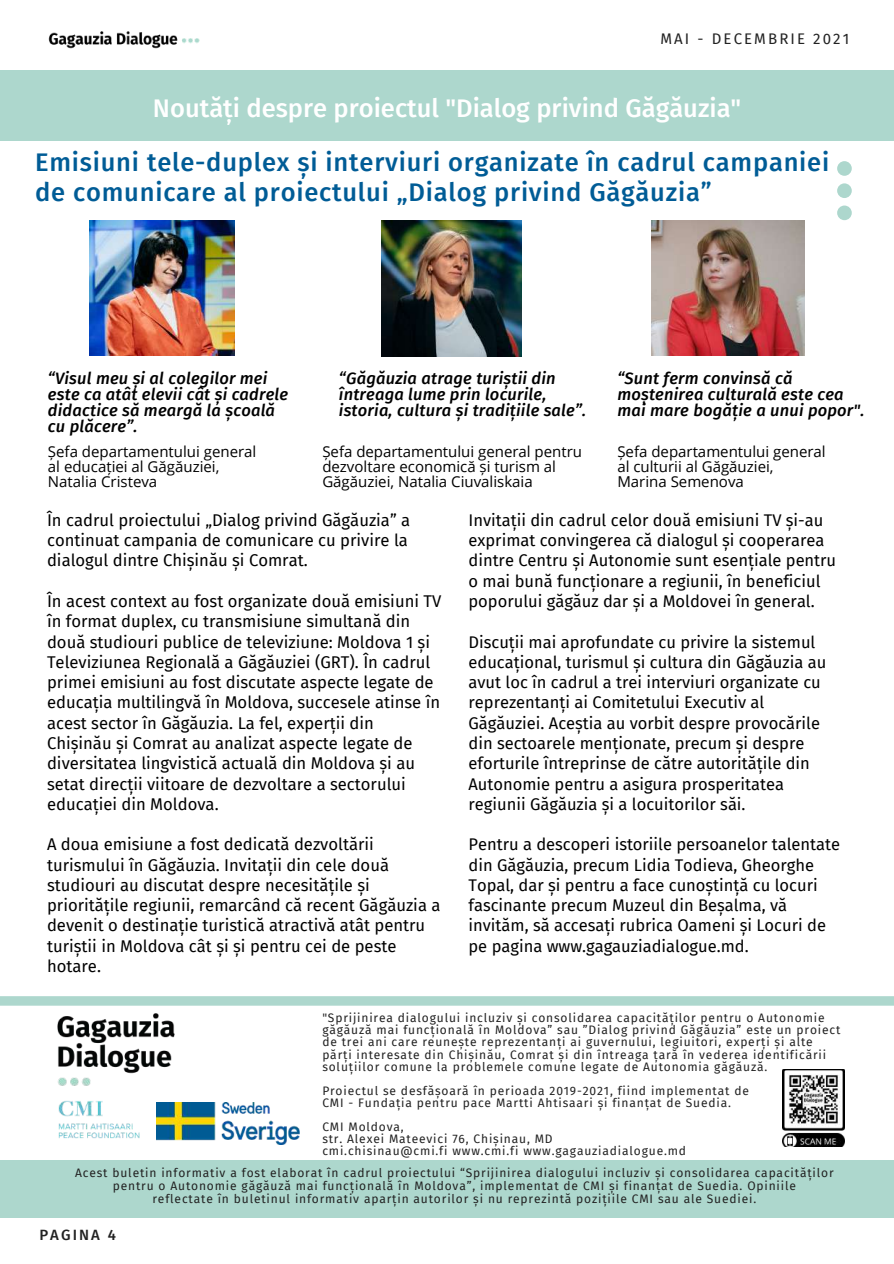
<style>
.page{position:relative;width:894px;height:1264px;background:#fff}
.page>*{position:absolute;margin:0;border:0;box-sizing:border-box;transform-origin:0 0}
.t1{font:500 25.5px/30.5px "Fira Sans";letter-spacing:.03em;color:#005c96}
.t2{font:500 25.5px "Fira Sans";color:#fff}
.t3{font:16.65px/20.2px "Fira Sans";color:#000}
.t4{font:16.5px/20.2px "Fira Sans";color:#000}
.t5{font:italic 500 16.5px/15.8px "Fira Sans";letter-spacing:.01em;color:#000}
.t6{font:15px/14.7px "Open Sans";color:#000}
.t7{font:15px "Fira Sans";letter-spacing:.14em;color:#222}
.t8{font:500 14.85px "Fira Sans";letter-spacing:.14em;color:#222}
.t9{font:12px/12px "Fira Sans";letter-spacing:.07em;color:#222}
</style>
<div class="page">
<img style="left:162px;top:1102px;width:137px;height:42px">
<div style="left:836px;top:183px;width:15px;height:15px;background:#add7cd;border-radius:50%"></div>
<div style="left:836px;top:161px;width:15px;height:15px;background:#add7cd;border-radius:50%"></div>
<div style="left:836px;top:205px;width:15px;height:15px;background:#add7cd;border-radius:50%"></div>
<div style="left:0;top:1159px;width:893px;height:58px;background:#add7cd"></div>
<img style="left:57px;top:1013px;width:118px;height:66px">
<svg style="left:0;top:996px;width:893px;height:9px"></svg>
<div style="left:0;top:70px;width:893px;height:71px;background:#add7cd"></div>
<img style="left:48px;top:31px;width:152px;height:18px">
<img style="left:58px;top:1079px;width:104px;height:62px">
<img style="left:89px;top:220px;width:146px;height:135px">
<img style="left:381px;top:220px;width:140px;height:136px">
<img style="left:782px;top:1069px;width:62px;height:77px">
<img style="left:651px;top:220px;width:153px;height:135px">
<p class="t7" style="left:660px;top:29px;width:190px">MAI - DECEMBRIE 2021</p>
<h1 class="t2" style="left:153px;top:93px;width:589px">Noutăți despre proiectul "Dialog privind Găgăuzia"</h1>
<h1 class="t1" style="left:35px;top:147px;width:795px">Emisiuni tele-duplex și interviuri organizate în cadrul campaniei de comunicare al proiectului „Dialog privind Găgăuzia”</h1>
<h3 class="t5" style="left:48px;top:371px;width:242px">“Visul meu și al colegilor mei este ca atât elevii cât și cadrele didactice să meargă la școală cu plăcere”.</h3>
<h3 class="t5" style="left:339px;top:371px;width:249px">“Găgăuzia atrage turiștii din întreaga lume prin locurile, istoria, cultura și tradițiile sale”.</h3>
<p class="t6" style="left:48px;top:444px;width:210px">Șefa departamentului general al educației al Găgăuziei,<br>Natalia Cristeva</p>
<p class="t6" style="left:322px;top:444px;width:261px">Șefa departamentului general pentru dezvoltare economică și turism al<br>Găgăuziei, Natalia Ciuvaliskaia</p>
<h3 class="t5" style="left:617px;top:371px;width:248px">“Sunt ferm convinsă că moștenirea culturală este cea mai mare bogăție a unui popor".</h3>
<p class="t6" style="left:617px;top:444px;width:210px">Șefa departamentului general al culturii al Găgăuziei,<br>Marina Semenova</p>
<h2 class="t3" style="left:47px;top:510px;width:364px">În cadrul proiectului „Dialog privind Găgăuzia” a continuat campania de comunicare cu privire la dialogul dintre Chișinău și Comrat.</h2>
<p class="t3" style="left:47px;top:591px;width:395px">În acest context au fost organizate două emisiuni TV în format duplex, cu transmisiune simultană din două studiouri publice de televiziune: Moldova 1 și Televiziunea Regională a Găgăuziei (GRT). În cadrul primei emisiuni au fost discutate aspecte legate de educația multilingvă în Moldova, succesele atinse în acest sector în Găgăuzia. La fel, experții din Chișinău și Comrat au analizat aspecte legate de diversitatea lingvistică actuală din Moldova și au setat direcții viitoare de dezvoltare a sectorului educației din Moldova.</p>
<p class="t3" style="left:47px;top:834px;width:395px">A doua emisiune a fost dedicată dezvoltării turismului în Găgăuzia. Invitații din cele două studiouri au discutat despre necesitățile și prioritățile regiunii, remarcând că recent Găgăuzia a devenit o destinație turistică atractivă atât pentru turiștii in Moldova cât și și pentru cei de peste hotare.</p>
<p class="t4" style="left:468px;top:510px;width:369px">Invitații din cadrul celor două emisiuni TV și-au exprimat convingerea că dialogul și cooperarea dintre Centru și Autonomie sunt esențiale pentru o mai bună funcționare a regiunii, în beneficiul poporului găgăuz dar și a Moldovei în general.</p>
<p class="t4" style="left:468px;top:632px;width:359px">Discuții mai aprofundate cu privire la sistemul educațional, turismul și cultura din Găgăuzia au avut loc în cadrul a trei interviuri organizate cu reprezentanți ai Comitetului Executiv al Găgăuziei. Aceștia au vorbit despre provocările din sectoarele menționate, precum și despre eforturile întreprinse de către autoritățile din Autonomie pentru a asigura prosperitatea regiunii Găgăuzia și a locuitorilor săi.</p>
<p class="t4" style="left:468px;top:834px;width:373px">Pentru a descoperi istoriile persoanelor talentate din Găgăuzia, precum Lidia Todieva, Gheorghe Topal, dar și pentru a face cunoștință cu locuri fascinante precum Muzeul din Beșalma, vă invităm, să accesați rubrica Oameni și Locuri de pe pagina www.gagauziadialogue.md.</p>
<p class="t9" style="left:322px;top:1012px;width:519px">"Sprijinirea dialogului incluziv și consolidarea capacităților pentru o Autonomie găgăuză mai funcțională în Moldova” sau ”Dialog privind Găgăuzia” este un proiect de trei ani care reunește reprezentanți ai guvernului, legiuitori, experți și alte părți interesate din Chișinău, Comrat și din întreaga țară în vederea identificării soluțiilor comune la problemele comune legate de Autonomia găgăuză.</p>
<p class="t9" style="left:322px;top:1084px;width:428px">Proiectul se desfășoară în perioada 2019-2021, fiind implementat de<br>CMI - Fundația pentru pace Martti Ahtisaari și finanțat de Suedia.</p>
<p class="t9" style="left:322px;top:1120px;width:365px">CMI Moldova,<br>str. Alexei Mateevici 76, Chișinau, MD<br>cmi.chisinau@cmi.fi www.cmi.fi www.gagauziadialogue.md</p>
<p class="t9" style="left:75px;top:1166px;width:759px;line-height:13px;text-align:center">Acest buletin informativ a fost elaborat în cadrul proiectului “Sprijinirea dialogului incluziv și consolidarea capacităților pentru o Autonomie găgăuză mai funcțională în Moldova”, implementat de CMI și finanțat de Suedia. Opiniile<br>reflectate în buletinul informativ aparțin autorilor și nu reprezintă pozițiile CMI sau ale Suediei.</p>
<p class="t8" style="left:39px;top:1225px;width:78px">PAGINA 4</p>
</div>
